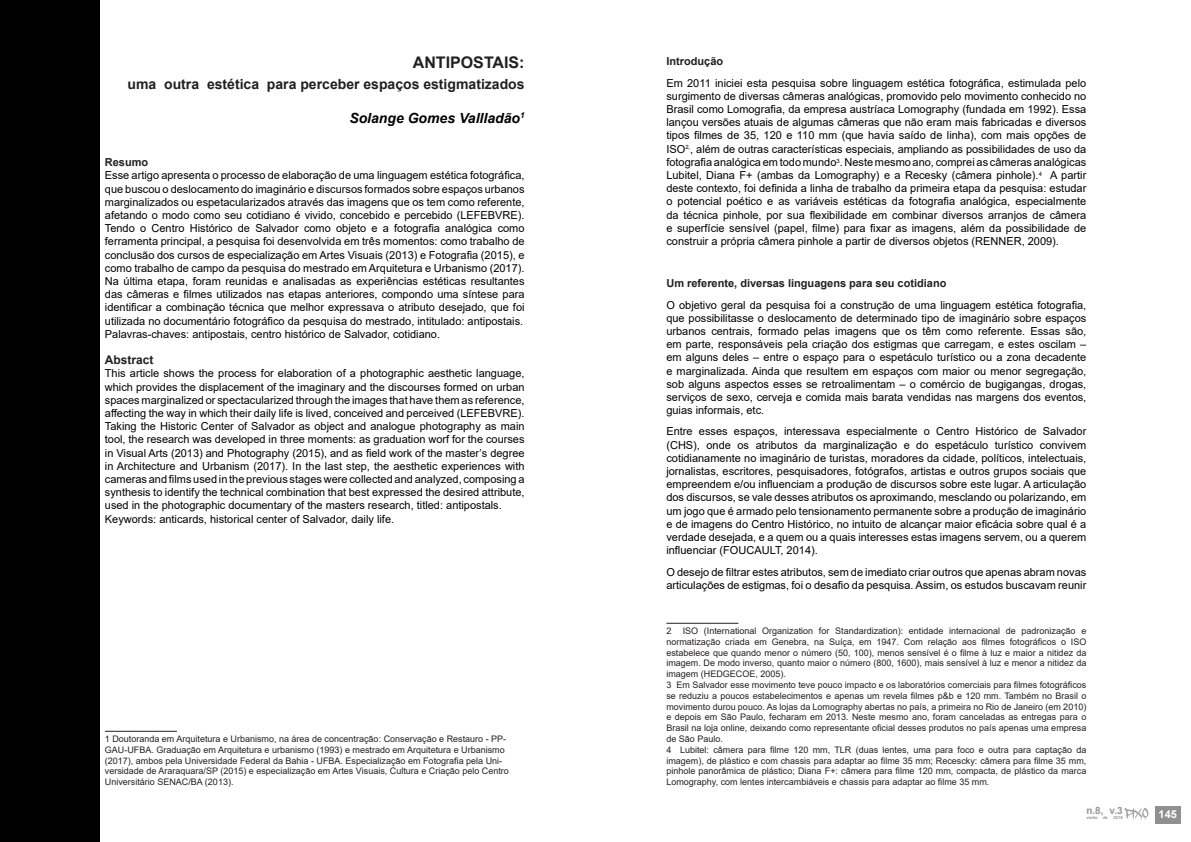
<style>
.page{position:relative;width:1191px;height:842px;background:#fff}
.page>*{position:absolute;margin:0;border:0;box-sizing:border-box;transform-origin:0 0}
.Título{font:700 16px "Arial";color:#231f20}
.Título-2{font:700 14px "Arial";color:#231f20}
.Text_body{font:italic 700 14px "Arial";color:#000}
.Título-3{font:700 12px "Arial";color:#231f20}
.Text_body-2{font:11px/13.2px "Arial";color:#000;text-align:justify}
.Título-4{font:700 11px "Arial";color:#231f20}
.t1{font:700 11px "Arial";color:#fff}
.t2{font:700 10px "Arial";color:#939598}
.t3{font:9px/10.8px "Arial";color:#231f20;text-align:justify}
.t4{font:700 4.2px "Arial";color:#939598}
</style>
<div class="page">
<div style="left:1155px;top:806px;width:25px;height:17px;background:#918f8f"></div>
<svg style="left:1124px;top:808px;width:24px;height:13px"></svg>
<div style="left:0;top:0;width:99px;height:842px;background:#000"></div>
<hr style="left:105px;top:731px;width:72px;height:1px;background:#231f20">
<hr style="left:666px;top:623px;width:72px;height:1px;background:#231f20">
<p class="Título" style="left:413px;top:51px;width:113px">ANTIPOSTAIS:</p>
<p class="Título-2" style="left:128px;top:75px;width:398px">uma outra estética para perceber espaços estigmatizados</p>
<p class="Text_body" style="left:349px;top:109px;width:177px">Solange Gomes Vallladão<sup>1</sup></p>
<p class="Título-4" style="left:105px;top:155px;width:45px">Resumo</p>
<p class="Text_body-2" style="left:105px;top:169px;width:421px">Esse artigo apresenta o processo de elaboração de uma linguagem estética fotográfica, que buscou o deslocamento do imaginário e discursos formados sobre espaços urbanos marginalizados ou espetacularizados através das imagens que os tem como referente, afetando o modo como seu cotidiano é vivido, concebido e percebido (LEFEBVRE).<br>Tendo o Centro Histórico de Salvador como objeto e a fotografia analógica como ferramenta principal, a pesquisa foi desenvolvida em três momentos: como trabalho de conclusão dos cursos de especialização em Artes Visuais (2013) e Fotografia (2015), e como trabalho de campo da pesquisa do mestrado em Arquitetura e Urbanismo (2017).<br>Na última etapa, foram reunidas e analisadas as experiências estéticas resultantes das câmeras e filmes utilizados nas etapas anteriores, compondo uma síntese para identificar a combinação técnica que melhor expressava o atributo desejado, que foi utilizada no documentário fotográfico da pesquisa do mestrado, intitulado: antipostais.</p>
<p class="Text_body-2" style="left:105px;top:327px;width:337px">Palavras-chaves: antipostais, centro histórico de Salvador, cotidiano.</p>
<p class="Título-3" style="left:105px;top:351px;width:50px">Abstract</p>
<p class="Text_body-2" style="left:105px;top:367px;width:421px">This article shows the process for elaboration of a photographic aesthetic language, which provides the displacement of the imaginary and the discourses formed on urban spaces marginalized or spectacularized through the images that have them as reference, affecting the way in which their daily life is lived, conceived and perceived (LEFEBVRE).<br>Taking the Historic Center of Salvador as object and analogue photography as main tool, the research was developed in three moments: as graduation worf for the courses in Visual Arts (2013) and Photography (2015), and as field work of the master’s degree in Architecture and Urbanism (2017). In the last step, the aesthetic experiences with cameras and films used in the previous stages were collected and analyzed, composing a synthesis to identify the technical combination that best expressed the desired attribute, used in the photographic documentary of the masters research, titled: antipostals.</p>
<p class="Text_body-2" style="left:105px;top:512px;width:291px">Keywords: anticards, historical center of Salvador, daily life.</p>
<p class="t3" style="left:105px;top:733px;width:405px;text-align:left">1 Doutoranda em Arquitetura e Urbanismo, na área de concentração: Conservação e Restauro - PP-GAU-UFBA. Graduação em Arquitetura e urbanismo (1993) e mestrado em Arquitetura e Urbanismo (2017), ambos pela Universidade Federal da Bahia - UFBA. Especialização em Fotografia pela Uni&shy;versidade de Araraquara/SP (2015) e especialização em Artes Visuais, Cultura e Criação pelo Centro Universitário SENAC/BA (2013).</p>
<p class="Título-4" style="left:666px;top:54px;width:58px">Introdução</p>
<p class="Text_body-2" style="left:666px;top:76px;width:421px">Em 2011 iniciei esta pesquisa sobre linguagem estética fotográfica, estimulada pelo surgimento de diversas câmeras analógicas, promovido pelo movimento conhecido no Brasil como Lomografia, da empresa austríaca Lomography (fundada em 1992). Essa lançou versões atuais de algumas câmeras que não eram mais fabricadas e diversos tipos filmes de 35, 120 e 110 mm (que havia saído de linha), com mais opções de ISO<sup>2,</sup>, além de outras características especiais, ampliando as possibilidades de uso da fotografia analógica em todo mundo<sup>3</sup>. Neste mesmo ano, comprei as câmeras analógicas Lubitel, Diana F+ (ambas da Lomography) e a Recesky (câmera pinhole).<sup>4</sup> A partir deste contexto, foi definida a linha de trabalho da primeira etapa da pesquisa: estudar o potencial poético e as variáveis estéticas da fotografia analógica, especialmente da técnica pinhole, por sua flexibilidade em combinar diversos arranjos de câmera e superfície sensível (papel, filme) para fixar as imagens, além da possibilidade de construir a própria câmera pinhole a partir de diversos objetos (RENNER, 2009).</p>
<p class="Título-4" style="left:666px;top:276px;width:281px">Um referente, diversas linguagens para seu cotidiano</p>
<p class="Text_body-2" style="left:666px;top:298px;width:421px">O objetivo geral da pesquisa foi a construção de uma linguagem estética fotografia, que possibilitasse o deslocamento de determinado tipo de imaginário sobre espaços urbanos centrais, formado pelas imagens que os têm como referente. Essas são, em parte, responsáveis pela criação dos estigmas que carregam, e estes oscilam – em alguns deles – entre o espaço para o espetáculo turístico ou a zona decadente e marginalizada. Ainda que resultem em espaços com maior ou menor segregação, sob alguns aspectos esses se retroalimentam – o comércio de bugigangas, drogas, serviços de sexo, cerveja e comida mais barata vendidas nas margens dos eventos, guias informais, etc.</p>
<p class="Text_body-2" style="left:666px;top:425px;width:421px">Entre esses espaços, interessava especialmente o Centro Histórico de Salvador (CHS), onde os atributos da marginalização e do espetáculo turístico convivem cotidianamente no imaginário de turistas, moradores da cidade, políticos, intelectuais, jornalistas, escritores, pesquisadores, fotógrafos, artistas e outros grupos sociais que empreendem e/ou influenciam a produção de discursos sobre este lugar. A articulação dos discursos, se vale desses atributos os aproximando, mesclando ou polarizando, em um jogo que é armado pelo tensionamento permanente sobre a produção de imaginário e de imagens do Centro Histórico, no intuito de alcançar maior eficácia sobre qual é a verdade desejada, e a quem ou a quais interesses estas imagens servem, ou a querem influenciar (FOUCAULT, 2014).</p>
<p class="Text_body-2" style="left:666px;top:565px;width:421px">O desejo de filtrar estes atributos, sem de imediato criar outros que apenas abram novas articulações de estigmas, foi o desafio da pesquisa. Assim, os estudos buscavam reunir</p>
<p class="t3" style="left:666px;top:625px;width:7px">2</p>
<p class="t3" style="left:666px;top:625px;width:421px;text-indent:16px">ISO (International Organization for Standardization): entidade internacional de padronização e normatização criada em Genebra, na Suíça, em 1947. Com relação aos filmes fotográficos o ISO estabelece que quando menor o número (50, 100), menos sensível é o filme à luz e maior a nitidez da imagem. De modo inverso, quanto maior o número (800, 1600), mais sensível à luz e menor a nitidez da imagem (HEDGECOE, 2005).</p>
<p class="t3" style="left:666px;top:679px;width:421px">3 Em Salvador esse movimento teve pouco impacto e os laboratórios comerciais para filmes fotográficos se reduziu a poucos estabelecimentos e apenas um revela filmes p&amp;b e 120 mm. Também no Brasil o movimento durou pouco. As lojas da Lomography abertas no país, a primeira no Rio de Janeiro (em 2010) e depois em São Paulo, fecharam em 2013. Neste mesmo ano, foram canceladas as entregas para o Brasil na loja online, deixando como representante oficial desses produtos no país apenas uma empresa de São Paulo.</p>
<p class="t3" style="left:666px;top:744px;width:421px">4 Lubitel: câmera para filme 120 mm, TLR (duas lentes, uma para foco e outra para captação da imagem), de plástico e com chassis para adaptar ao filme 35 mm; Recescky: câmera para filme 35 mm, pinhole panorâmica de plástico; Diana F+: câmera para filme 120 mm, compacta, de plástico da marca Lomography, com lentes intercambiáveis e chassis para adaptar ao filme 35 mm.</p>
<p class="t2" style="left:1086px;top:804px;width:38px">n.8, v.3</p>
<p class="t4" style="left:1086px;top:815px;width:13px">verão</p>
<p class="t4" style="left:1103px;top:815px;width:6px">de</p>
<p class="t4" style="left:1113px;top:815px;width:11px">2019</p>
<p class="t1" style="left:1158px;top:806px;width:20px">145</p>
</div>
